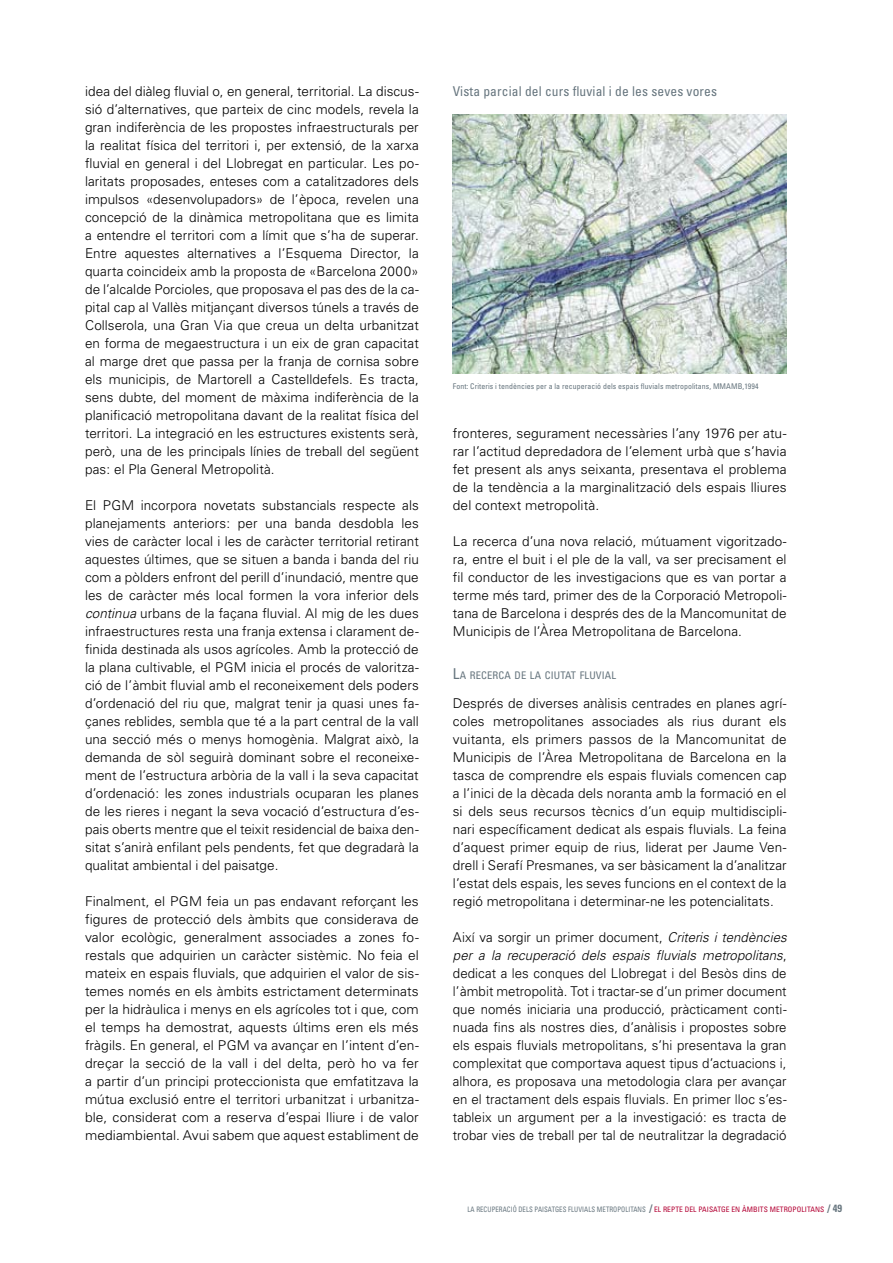
<style>
.page{position:relative;width:893px;height:1263px;background:#fff}
.page>*{position:absolute;margin:0;border:0;box-sizing:border-box;transform-origin:0 0}
.t1{font:300 13.5px/18px "Univers";letter-spacing:.005em;color:#000;text-align:justify}
.t2{font:condensed 13.5px "Univers";letter-spacing:.01em;color:#66757e}
.t3{font:condensed 10.5px "Univers";letter-spacing:.015em;color:#66757e}
.t4{font:condensed 7.8px "Univers";letter-spacing:.01em;color:#66757e}
.t5{font:condensed 7.5px "Univers";letter-spacing:.01em;color:#66757e;scale:.9 1}
.t6{font:condensed 7.5px "Univers";letter-spacing:.01em;color:#b30033}
.s1{font-style:italic}
.s2{font-size:15px}
.s3{font-weight:700;font-size:10.5px}
.s4{color:#b30033}
.s5{font-weight:700;font-size:10.5px;color:#66757e}
</style>
<div class="page">
<img style="left:453px;top:114px;width:334px;height:259px">
<p class="t1" style="left:85px;top:82px;width:335px">idea del diàleg fluvial o, en general, territorial. La discus&shy;sió d’alternatives, que parteix de cinc models, revela la gran indiferència de les propostes infraestructurals per la realitat física del territori i, per extensió, de la xarxa fluvial en general i del Llobregat en particular. Les po&shy;laritats proposades, enteses com a catalitzadores dels impulsos «desenvolupadors» de l’època, revelen una concepció de la dinàmica metropolitana que es limita a entendre el territori com a límit que s’ha de superar.<br>Entre aquestes alternatives a l’Esquema Director, la quarta coincideix amb la proposta de «Barcelona 2000» de l’alcalde Porcioles, que proposava el pas des de la ca&shy;pital cap al Vallès mitjançant diversos túnels a través de Collserola, una Gran Via que creua un delta urbanitzat en forma de megaestructura i un eix de gran capacitat al marge dret que passa per la franja de cornisa sobre els municipis, de Martorell a Castelldefels. Es tracta, sens dubte, del moment de màxima indiferència de la planificació metropolitana davant de la realitat física del territori. La integració en les estructures existents serà, però, una de les principals línies de treball del següent pas: el Pla General Metropolità.</p>
<p class="t1" style="left:85px;top:496px;width:335px">El PGM incorpora novetats substancials respecte als planejaments anteriors: per una banda desdobla les vies de caràcter local i les de caràcter territorial retirant aquestes últimes, que se situen a banda i banda del riu com a pòlders enfront del perill d’inundació, mentre que les de caràcter més local formen la vora inferior dels <span class="s1">continua</span> urbans de la façana fluvial. Al mig de les dues infraestructures resta una franja extensa i clarament de&shy;finida destinada als usos agrícoles. Amb la protecció de la plana cultivable, el PGM inicia el procés de valoritza&shy;ció de l’àmbit fluvial amb el reconeixement dels poders d’ordenació del riu que, malgrat tenir ja quasi unes fa&shy;çanes reblides, sembla que té a la part central de la vall una secció més o menys homogènia. Malgrat això, la demanda de sòl seguirà dominant sobre el reconeixe&shy;ment de l’estructura arbòria de la vall i la seva capacitat d’ordenació: les zones industrials ocuparan les planes de les rieres i negant la seva vocació d’estructura d’es&shy;pais oberts mentre que el teixit residencial de baixa den&shy;sitat s’anirà enfilant pels pendents, fet que degradarà la qualitat ambiental i del paisatge.</p>
<p class="t1" style="left:85px;top:892px;width:335px">Finalment, el PGM feia un pas endavant reforçant les figures de protecció dels àmbits que considerava de valor ecològic, generalment associades a zones fo&shy;restals que adquirien un caràcter sistèmic. No feia el mateix en espais fluvials, que adquirien el valor de sis&shy;temes només en els àmbits estrictament determinats per la hidràulica i menys en els agrícoles tot i que, com el temps ha demostrat, aquests últims eren els més fràgils. En general, el PGM va avançar en l’intent d’en&shy;dreçar la secció de la vall i del delta, però ho va fer a partir d’un principi proteccionista que emfatitzava la mútua exclusió entre el territori urbanitzat i urbanitza&shy;ble, considerat com a reserva d’espai lliure i de valor mediambiental. Avui sabem que aquest establiment de</p>
<p class="t2" style="left:453px;top:82px;width:266px">Vista parcial del curs fluvial i de les seves vores</p>
<p class="t4" style="left:453px;top:381px;width:307px">Font: Criteris i tendències per a la recuperació dels espais fluvials metropolitans, MMAMB,1994</p>
<p class="t1" style="left:453px;top:424px;width:335px">fronteres, segurament necessàries l’any 1976 per atu&shy;rar l’actitud depredadora de l’element urbà que s’havia fet present als anys seixanta, presentava el problema de la tendència a la marginalització dels espais lliures del context metropolità.</p>
<p class="t1" style="left:453px;top:532px;width:335px">La recerca d’una nova relació, mútuament vigoritzado&shy;ra, entre el buit i el ple de la vall, va ser precisament el fil conductor de les investigacions que es van portar a terme més tard, primer des de la Corporació Metropoli&shy;tana de Barcelona i després des de la Mancomunitat de Municipis de l’Àrea Metropolitana de Barcelona.</p>
<p class="t3" style="left:453px;top:669px;width:165px"><span class="s2">L</span>A RECERCA D E LA CIUTAT FLUVIAL</p>
<p class="t1" style="left:453px;top:694px;width:335px">Després de diverses anàlisis centrades en planes agrí&shy;coles metropolitanes associades als rius durant els vuitanta, els primers passos de la Mancomunitat de Municipis de l’Àrea Metropolitana de Barcelona en la tasca de comprendre els espais fluvials comencen cap a l’inici de la dècada dels noranta amb la formació en el si dels seus recursos tècnics d’un equip multidiscipli&shy;nari específicament dedicat als espais fluvials. La feina d’aquest primer equip de rius, liderat per Jaume Ven&shy;drell i Serafí Presmanes, va ser bàsicament la d’analitzar l’estat dels espais, les seves funcions en el context de la regió metropolitana i determinar-ne les potencialitats.</p>
<p class="t1" style="left:453px;top:928px;width:335px">Així va sorgir un primer document, <span class="s1">Criteris i tendències per a la recuperació dels espais fluvials metropolitans</span>, dedicat a les conques del Llobregat i del Besòs dins de l’àmbit metropolità. Tot i tractar-se d’un primer document que només iniciaria una producció, pràcticament conti&shy;nuada fins als nostres dies, d’anàlisis i propostes sobre els espais fluvials metropolitans, s’hi presentava la gran complexitat que comportava aquest tipus d’actuacions i, alhora, es proposava una metodologia clara per avançar en el tractament dels espais fluvials. En primer lloc s’es&shy;tableix un argument per a la investigació: es tracta de trobar vies de treball per tal de neutralitzar la degradació</p>
<p class="t5" style="left:468px;top:1205px;width:84px">LA RECUPERACI Ó D ELS PAISA</p>
<p class="t5" style="left:552px;top:1205px;width:35px">TGES FLUVIALS</p>
<p class="t5" style="left:597px;top:1205px;width:79px">METRO POLITANS <span class="s3">/</span> <span class="s4">El repte</span></p>
<p class="t6" style="left:685px;top:1205px;width:91px">del paisatge en àmb its metr</p>
<p class="t6" style="left:788px;top:1205px;width:56px">opolitans <span class="s5">/ 49</span></p>
</div>
